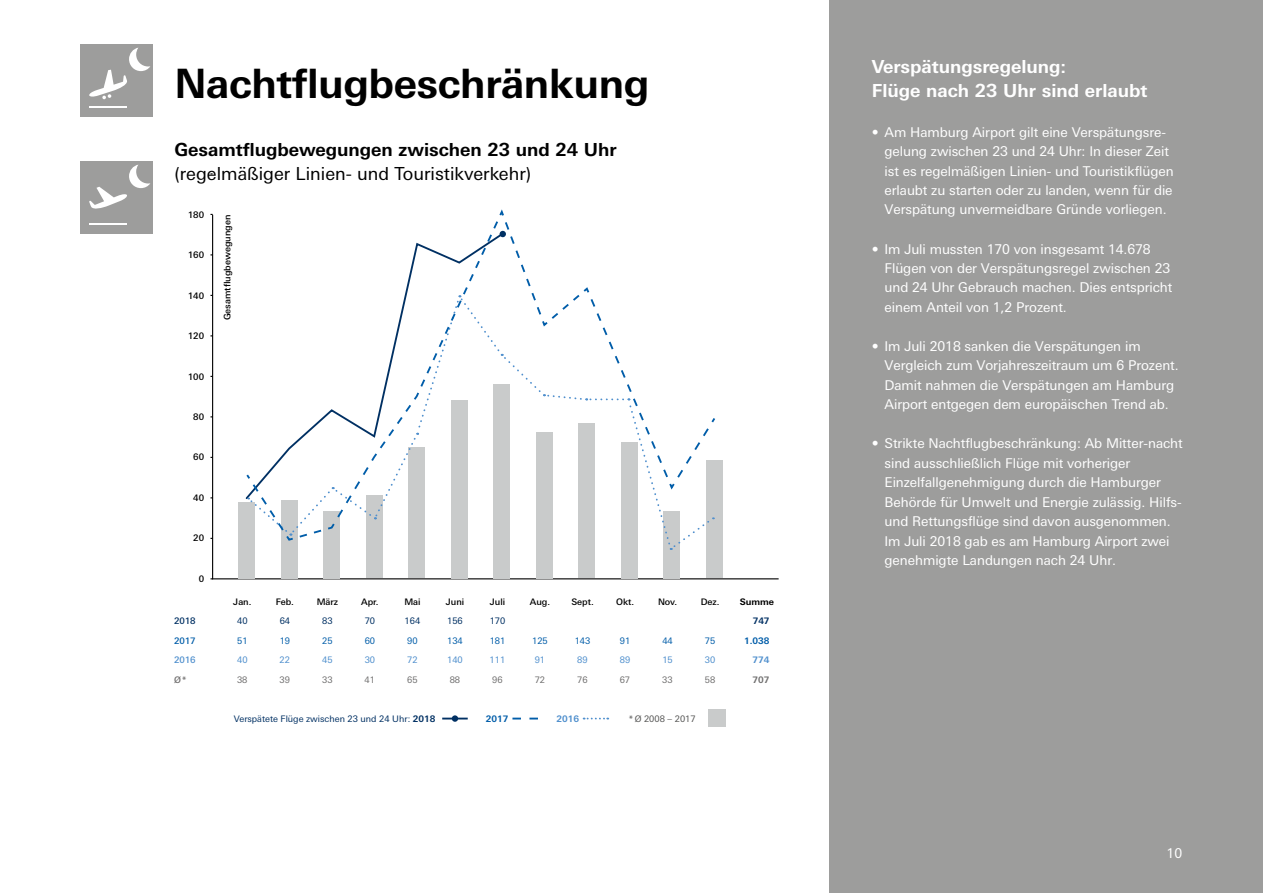
<style>
.page{position:relative;width:1263px;height:893px;background:#fff}
.page>*{position:absolute;margin:0;border:0;box-sizing:border-box;transform-origin:0 0}
.t1{font:700 40.5px "LT Univers Basic";letter-spacing:-.01em;color:#000}
.t2{font:700 18px/24.3px "LT Univers Basic";color:#fff}
.t3{font:18px "LT Univers Basic";color:#000}
.t4{font:700 18px "LT Univers Basic";color:#000}
.t5{font:13.5px/19.5px "LT Univers Basic";letter-spacing:-.005em;color:#fff}
.t6{font:500 9px "LT Univers Basic";color:#000}
.t7{font:9px "LT Univers Basic";color:#003063}
.t8{font:9px "LT Univers Basic";color:#005da9}
.t9{font:9px "LT Univers Basic";color:#4f8fcd}
.t10{font:9px "LT Univers Basic";color:#706f6f}
.t11{font:9px "LT Univers Basic";color:#575756}
.t12{font:700 9px "LT Univers Basic";color:#005da9}
.t13{font:700 9px "LT Univers Basic";color:#4f8fcd}
.t14{font:700 9px "LT Univers Basic";color:#000}
.t15{font:500 9px "LT Univers Basic";color:#003063}
.t16{font:500 9px "LT Univers Basic";color:#005da9}
.t17{font:500 9px "LT Univers Basic";color:#4f8fcd}
.t18{font:700 9px "LT Univers Basic";color:#003063}
.t19{font:700 9px "LT Univers Basic";color:#706f6f}
.t20{font:500 9px "LT Univers Basic";color:#706f6f}
.s1{font-weight:700}
</style>
<div class="page">
<div style="left:81px;top:45px;width:72px;height:72px;background:#9d9d9c"></div>
<hr style="left:89px;top:106px;width:38px;height:2px;background:#fff">
<svg style="left:89px;top:48px;width:61px;height:51px"></svg>
<div style="left:81px;top:162px;width:72px;height:72px;background:#9d9d9c"></div>
<hr style="left:89px;top:223px;width:38px;height:2px;background:#fff">
<svg style="left:89px;top:165px;width:61px;height:44px"></svg>
<div style="left:829px;top:0;width:434px;height:893px;background:#9d9d9c"></div>
<div style="left:708px;top:709px;width:17px;height:17px;background:#c9cbcb"></div>
<svg style="left:512px;top:718px;width:26px;height:1px"></svg>
<svg style="left:584px;top:718px;width:24px;height:1px"></svg>
<hr style="left:212px;top:578px;width:567px;height:1px;background:#000">
<svg style="left:442px;top:718px;width:26px;height:1px"></svg>
<div style="left:452px;top:715px;width:6px;height:7px;background:#003063;border-radius:50%"></div>
<hr style="left:212px;top:215px;width:1px;height:364px;background:#000">
<div style="left:238px;top:502px;width:17px;height:76px;background:#c9cbcb"></div>
<div style="left:281px;top:500px;width:17px;height:78px;background:#c9cbcb"></div>
<div style="left:323px;top:511px;width:17px;height:67px;background:#c9cbcb"></div>
<div style="left:366px;top:495px;width:17px;height:83px;background:#c9cbcb"></div>
<div style="left:408px;top:447px;width:17px;height:131px;background:#c9cbcb"></div>
<div style="left:451px;top:400px;width:17px;height:178px;background:#c9cbcb"></div>
<div style="left:493px;top:384px;width:17px;height:194px;background:#c9cbcb"></div>
<div style="left:536px;top:432px;width:17px;height:146px;background:#c9cbcb"></div>
<div style="left:578px;top:423px;width:17px;height:155px;background:#c9cbcb"></div>
<div style="left:621px;top:442px;width:17px;height:136px;background:#c9cbcb"></div>
<div style="left:663px;top:511px;width:17px;height:67px;background:#c9cbcb"></div>
<div style="left:706px;top:460px;width:17px;height:118px;background:#c9cbcb"></div>
<svg style="left:248px;top:221px;width:466px;height:329px"></svg>
<h1 class="t1" style="left:174px;top:59px;width:477px">Nachtflugbeschränkung</h1>
<h2 class="t4" style="left:174px;top:139px;width:444px">Gesamtflugbewegungen zwischen 23 und 24 Uhr</h2>
<h2 class="t3" style="left:174px;top:164px;width:358px">(regelmäßiger Linien- und Touristikverkehr)</h2>
<p class="t6" style="left:188px;top:209px;width:18px">180</p>
<p class="t6" style="left:188px;top:250px;width:18px">160</p>
<p class="t6" style="left:188px;top:290px;width:18px">140</p>
<p class="t6" style="left:188px;top:331px;width:18px">120</p>
<p class="t6" style="left:188px;top:371px;width:18px">100</p>
<p class="t6" style="left:193px;top:412px;width:12px">80</p>
<p class="t6" style="left:193px;top:452px;width:12px">60</p>
<p class="t6" style="left:193px;top:492px;width:12px">40</p>
<p class="t6" style="left:193px;top:533px;width:12px">20</p>
<p class="t6" style="left:199px;top:573px;width:7px">0</p>
<p class="t15" style="left:174px;top:616px;width:23px">2018</p>
<p class="t16" style="left:174px;top:635px;width:23px">2017</p>
<p class="t17" style="left:174px;top:655px;width:23px">2016</p>
<p class="t20" style="left:174px;top:674px;width:14px">Ø*</p>
<p class="t6" style="left:222px;top:320px;width:107px;rotate:-90deg">Gesamtflugbewegungen</p>
<p class="t6" style="left:233px;top:596px;width:20px">Jan.</p>
<p class="t6" style="left:276px;top:596px;width:20px">Feb.</p>
<p class="t6" style="left:317px;top:596px;width:23px">März</p>
<p class="t6" style="left:361px;top:596px;width:19px">Apr.</p>
<p class="t6" style="left:404px;top:596px;width:18px">Mai</p>
<p class="t6" style="left:446px;top:596px;width:20px">Juni</p>
<p class="t6" style="left:490px;top:596px;width:17px">Juli</p>
<p class="t6" style="left:530px;top:596px;width:22px">Aug.</p>
<p class="t6" style="left:571px;top:596px;width:24px">Sept.</p>
<p class="t6" style="left:616px;top:596px;width:19px">Okt.</p>
<p class="t6" style="left:658px;top:596px;width:21px">Nov.</p>
<p class="t6" style="left:701px;top:596px;width:20px">Dez.</p>
<p class="t14" style="left:740px;top:596px;width:36px">Summe</p>
<p class="t7" style="left:237px;top:616px;width:12px">40</p>
<p class="t7" style="left:280px;top:616px;width:12px">64</p>
<p class="t7" style="left:322px;top:616px;width:12px">83</p>
<p class="t7" style="left:365px;top:616px;width:12px">70</p>
<p class="t7" style="left:405px;top:616px;width:17px">164</p>
<p class="t7" style="left:447px;top:616px;width:17px">156</p>
<p class="t7" style="left:490px;top:616px;width:17px">170</p>
<p class="t18" style="left:753px;top:615px;width:18px">747</p>
<p class="t8" style="left:237px;top:635px;width:12px">51</p>
<p class="t8" style="left:280px;top:635px;width:12px">19</p>
<p class="t8" style="left:322px;top:635px;width:12px">25</p>
<p class="t8" style="left:365px;top:635px;width:12px">60</p>
<p class="t8" style="left:407px;top:635px;width:12px">90</p>
<p class="t8" style="left:447px;top:635px;width:17px">134</p>
<p class="t8" style="left:490px;top:635px;width:17px">181</p>
<p class="t8" style="left:532px;top:635px;width:17px">125</p>
<p class="t8" style="left:575px;top:635px;width:17px">143</p>
<p class="t8" style="left:620px;top:635px;width:12px">91</p>
<p class="t8" style="left:662px;top:635px;width:12px">44</p>
<p class="t8" style="left:705px;top:635px;width:12px">75</p>
<p class="t12" style="left:744px;top:635px;width:27px">1.038</p>
<p class="t9" style="left:237px;top:655px;width:12px">40</p>
<p class="t9" style="left:280px;top:655px;width:12px">22</p>
<p class="t9" style="left:322px;top:655px;width:12px">45</p>
<p class="t9" style="left:365px;top:655px;width:12px">30</p>
<p class="t9" style="left:407px;top:655px;width:12px">72</p>
<p class="t9" style="left:447px;top:655px;width:17px">140</p>
<p class="t9" style="left:490px;top:655px;width:17px">111</p>
<p class="t9" style="left:535px;top:655px;width:12px">91</p>
<p class="t9" style="left:577px;top:655px;width:12px">89</p>
<p class="t9" style="left:620px;top:655px;width:12px">89</p>
<p class="t9" style="left:662px;top:655px;width:12px">15</p>
<p class="t9" style="left:705px;top:655px;width:12px">30</p>
<p class="t13" style="left:753px;top:654px;width:18px">774</p>
<p class="t10" style="left:237px;top:674px;width:12px">38</p>
<p class="t10" style="left:280px;top:674px;width:12px">39</p>
<p class="t10" style="left:322px;top:674px;width:12px">33</p>
<p class="t10" style="left:365px;top:674px;width:12px">41</p>
<p class="t10" style="left:407px;top:674px;width:12px">65</p>
<p class="t10" style="left:450px;top:674px;width:12px">88</p>
<p class="t10" style="left:492px;top:674px;width:12px">96</p>
<p class="t10" style="left:535px;top:674px;width:12px">72</p>
<p class="t10" style="left:577px;top:674px;width:12px">76</p>
<p class="t10" style="left:620px;top:674px;width:12px">67</p>
<p class="t10" style="left:662px;top:674px;width:12px">33</p>
<p class="t10" style="left:705px;top:674px;width:12px">58</p>
<p class="t19" style="left:752px;top:674px;width:18px">707</p>
<p class="t7" style="left:234px;top:713px;width:203px">Verspätete Flüge zwischen 23 und 24 Uhr: <span class="s1">2018</span></p>
<p class="t12" style="left:486px;top:713px;width:24px">2017</p>
<p class="t13" style="left:556px;top:713px;width:24px">2016</p>
<p class="t11" style="left:628px;top:713px;width:69px">*Ø 2008 – 2017</p>
<h2 class="t2" style="left:872px;top:54px;width:277px">Verspätungsregelung:<br>Flüge nach 23 Uhr sind erlaubt</h2>
<p class="t5" style="left:884px;top:122px;width:291px;text-indent:-13px">• Am Hamburg Airport gilt eine Verspätungsre&shy;gelung zwischen 23 und 24 Uhr: In dieser Zeit ist es regelmäßigen Linien- und Touristikflügen erlaubt zu starten oder zu landen, wenn für die Verspätung unvermeidbare Gründe vorliegen.</p>
<p class="t5" style="left:884px;top:239px;width:289px;text-indent:-13px">• Im Juli mussten 170 von insgesamt 14.678<br>Flügen von der Verspätungsregel zwischen 23 und 24 Uhr Gebrauch machen. Dies entspricht einem Anteil von 1,2 Prozent.</p>
<p class="t5" style="left:884px;top:336px;width:296px;text-indent:-13px">• Im Juli 2018 sanken die Verspätungen im Vergleich zum Vorjahreszeitraum um 6 Prozent.<br>Damit nahmen die Verspätungen am Hamburg Airport entgegen dem europäischen Trend ab.</p>
<p class="t5" style="left:884px;top:434px;width:300px;text-indent:-13px">• Strikte Nachtflugbeschränkung: Ab Mitter-nacht sind ausschließlich Flüge mit vorheriger Einzelfallgenehmigung durch die Hamburger Behörde für Umwelt und Energie zulässig. Hilfs&shy;und Rettungsflüge sind davon ausgenommen.<br>Im Juli 2018 gab es am Hamburg Airport zwei genehmigte Landungen nach 24 Uhr.</p>
<p class="t5" style="left:1166px;top:843px;width:17px">10</p>
</div>
